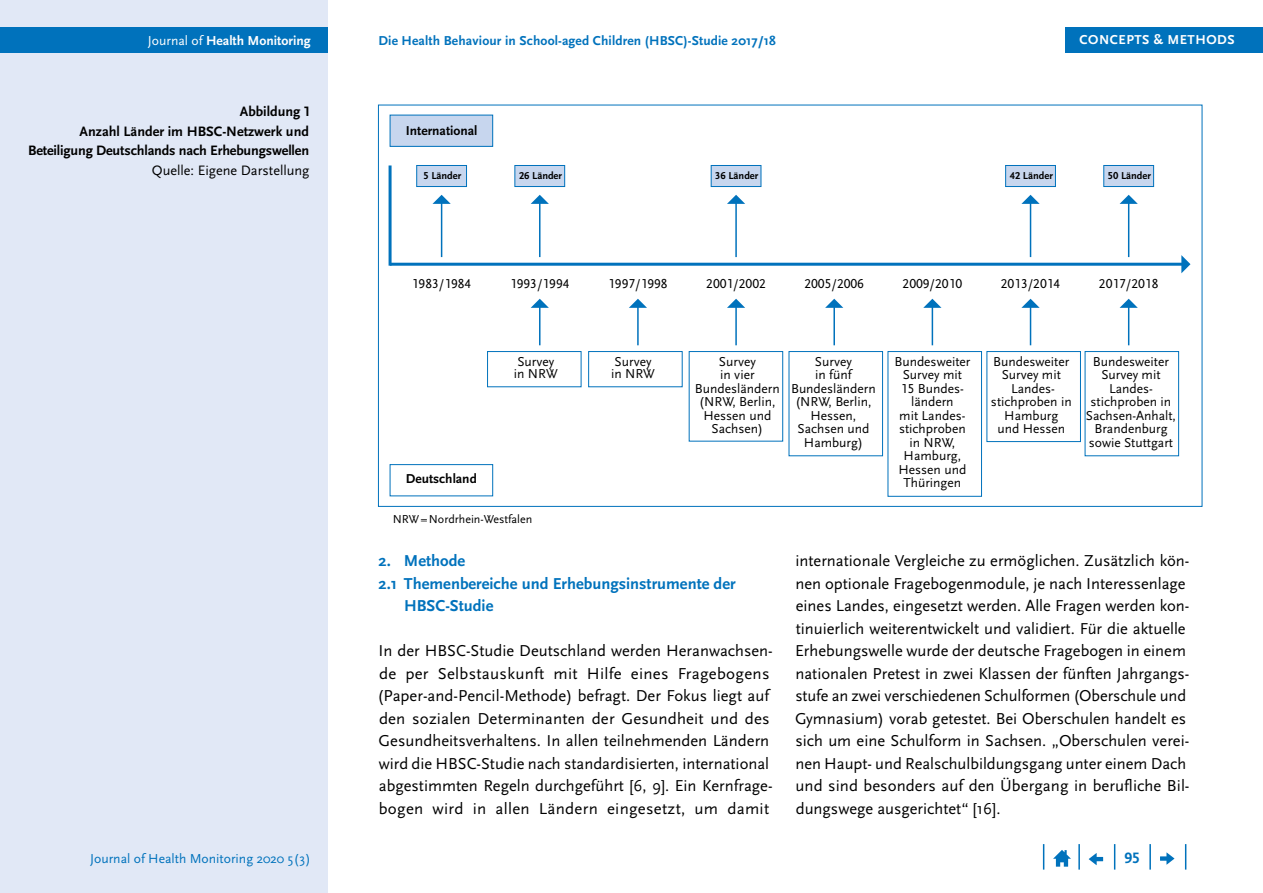
<style>
.page{position:relative;width:1263px;height:893px;background:#fff}
.page>*{position:absolute;margin:0;border:0;box-sizing:border-box;transform-origin:0 0}
.Copy{font:16.5px/22.5px "Scala Sans Pro";color:#000}
.t1{font:700 16.5px/22.5px "Scala Sans Pro";color:#0072bc}
.t2{font:700 15.75px "Scala Sans Pro";color:#0072bc}
.t3{font:700 14.25px/19.5px "Scala Sans Pro";letter-spacing:-.01em;color:#000;text-align:right}
.t4{font:14.25px "Scala Sans Pro";color:#000}
.t5{font:13.65px "Scala Sans Pro";color:#0072bc}
.t6{font:700 13.65px "Scala Sans Pro";color:#fff}
.t7{font:13.5px/13.5px "Scala Sans Pro";color:#000;text-align:center}
.t8{font:700 13.5px "Scala Sans Pro";letter-spacing:.01em;color:#0072bc}
.t9{font:700 13.5px "Scala Sans Pro";color:#000}
.t10{font:700 13.5px "Scala Sans Pro";letter-spacing:.04em;color:#fff}
.t11{font:12px "Scala Sans Pro";color:#000}
.t12{font:700 10.5px "Scala Sans Pro";color:#000}
.s1{font-weight:400}
</style>
<div class="page">
<div style="left:0;top:0;width:327px;height:893px;background:#e1e8f6"></div>
<div style="left:0;top:28px;width:327px;height:25px;background:#0072bc"></div>
<svg style="left:1185px;top:844px;width:1px;height:26px"></svg>
<hr style="left:1149px;top:844px;width:2px;height:26px;background:#0072bc">
<svg style="left:1114px;top:844px;width:1px;height:26px"></svg>
<hr style="left:1078px;top:844px;width:2px;height:26px;background:#0072bc">
<svg style="left:1043px;top:844px;width:1px;height:26px"></svg>
<svg style="left:1053px;top:850px;width:18px;height:17px"></svg>
<svg style="left:1089px;top:853px;width:14px;height:12px"></svg>
<svg style="left:1160px;top:852px;width:14px;height:13px"></svg>
<div style="left:1065px;top:28px;width:198px;height:25px;background:#0072bc"></div>
<div style="left:390px;top:115px;width:103px;height:31px;background:#c7d6ee"></div>
<div style="left:390px;top:115px;width:103px;height:32px;border:1px solid #0072bc"></div>
<div style="left:390px;top:464px;width:103px;height:32px;border:1px solid #0072bc"></div>
<div style="left:689px;top:351px;width:94px;height:90px;border:1px solid #0072bc"></div>
<div style="left:789px;top:351px;width:94px;height:105px;border:1px solid #0072bc"></div>
<hr style="left:390px;top:263px;width:792px;height:3px;background:#0072bc">
<svg style="left:1181px;top:255px;width:9px;height:18px"></svg>
<hr style="left:389px;top:165px;width:3px;height:101px;background:#0072bc">
<hr style="left:441px;top:203px;width:1px;height:54px;background:#0072bc">
<svg style="left:432px;top:195px;width:19px;height:9px"></svg>
<div style="left:417px;top:165px;width:49px;height:22px;background:#c7d6ee"></div>
<div style="left:416px;top:165px;width:51px;height:22px;border:1px solid #0072bc"></div>
<hr style="left:539px;top:203px;width:1px;height:54px;background:#0072bc">
<svg style="left:531px;top:195px;width:18px;height:9px"></svg>
<div style="left:515px;top:165px;width:50px;height:22px;background:#c7d6ee"></div>
<div style="left:514px;top:165px;width:51px;height:22px;border:1px solid #0072bc"></div>
<hr style="left:1030px;top:203px;width:1px;height:54px;background:#0072bc">
<svg style="left:1021px;top:195px;width:19px;height:9px"></svg>
<div style="left:1006px;top:165px;width:49px;height:22px;background:#c7d6ee"></div>
<div style="left:1005px;top:165px;width:51px;height:22px;border:1px solid #0072bc"></div>
<hr style="left:1128px;top:203px;width:1px;height:54px;background:#0072bc">
<svg style="left:1119px;top:195px;width:19px;height:9px"></svg>
<div style="left:1104px;top:165px;width:49px;height:22px;background:#c7d6ee"></div>
<div style="left:1103px;top:165px;width:51px;height:22px;border:1px solid #0072bc"></div>
<hr style="left:735px;top:203px;width:2px;height:54px;background:#0072bc">
<svg style="left:727px;top:195px;width:18px;height:9px"></svg>
<div style="left:711px;top:165px;width:50px;height:22px;background:#c7d6ee"></div>
<div style="left:711px;top:165px;width:50px;height:22px;border:1px solid #0072bc"></div>
<hr style="left:539px;top:307px;width:1px;height:38px;background:#0072bc">
<svg style="left:531px;top:299px;width:18px;height:9px"></svg>
<hr style="left:1030px;top:307px;width:1px;height:38px;background:#0072bc">
<svg style="left:1021px;top:299px;width:19px;height:9px"></svg>
<hr style="left:1128px;top:307px;width:1px;height:38px;background:#0072bc">
<svg style="left:1119px;top:299px;width:19px;height:9px"></svg>
<hr style="left:735px;top:307px;width:2px;height:38px;background:#0072bc">
<svg style="left:727px;top:299px;width:18px;height:9px"></svg>
<hr style="left:637px;top:307px;width:2px;height:38px;background:#0072bc">
<svg style="left:629px;top:299px;width:18px;height:9px"></svg>
<hr style="left:833px;top:307px;width:2px;height:38px;background:#0072bc">
<svg style="left:825px;top:299px;width:18px;height:9px"></svg>
<hr style="left:932px;top:307px;width:1px;height:38px;background:#0072bc">
<svg style="left:923px;top:299px;width:18px;height:9px"></svg>
<div style="left:986px;top:351px;width:95px;height:91px;border:1px solid #0072bc"></div>
<div style="left:1085px;top:351px;width:94px;height:105px;border:1px solid #0072bc"></div>
<div style="left:487px;top:351px;width:94px;height:36px;border:1px solid #0072bc"></div>
<div style="left:588px;top:351px;width:94px;height:36px;border:1px solid #0072bc"></div>
<div style="left:887px;top:351px;width:95px;height:146px;border:1px solid #0072bc"></div>
<p class="t6" style="left:148px;top:33px;width:164px"><span class="s1">Journal of</span> Health Monitoring</p>
<p class="t8" style="left:378px;top:33px;width:399px">Die Health Behaviour in School-aged Children (HBSC)-Studie 2017/18</p>
<p class="t10" style="left:1079px;top:32px;width:157px">CONCEPTS &amp; METHODS</p>
<p class="t3" style="left:28px;top:102px;width:283px">Abbildung 1<br>Anzahl Länder im HBSC-Netzwerk und<br>Beteiligung Deutschlands nach Erhebungswellen</p>
<p class="t4" style="left:152px;top:162px;width:159px">Quelle: Eigene Darstellung</p>
<p class="t9" style="left:406px;top:123px;width:73px">International</p>
<p class="t12" style="left:423px;top:169px;width:39px">5 Länder</p>
<p class="t12" style="left:519px;top:169px;width:45px">26 Länder</p>
<p class="t12" style="left:715px;top:169px;width:45px">36 Länder</p>
<p class="t12" style="left:1010px;top:169px;width:45px">42 Länder</p>
<p class="t12" style="left:1108px;top:169px;width:45px">50 Länder</p>
<p class="t7" style="left:412px;top:277px;width:61px">1983/1984</p>
<p class="t7" style="left:510px;top:277px;width:61px">1993/1994</p>
<p class="t7" style="left:608px;top:277px;width:61px">1997/1998</p>
<p class="t7" style="left:706px;top:277px;width:61px">2001/2002</p>
<p class="t7" style="left:804px;top:277px;width:61px">2005/2006</p>
<p class="t7" style="left:903px;top:277px;width:61px">2009/2010</p>
<p class="t7" style="left:1001px;top:277px;width:61px">2013/2014</p>
<p class="t7" style="left:1099px;top:277px;width:61px">2017/2018</p>
<p class="t7" style="left:695px;top:355px;width:86px">Survey<br>in vier<br>Bundesländern (NRW, Berlin,<br>Hessen und<br>Sachsen)</p>
<p class="t7" style="left:791px;top:355px;width:86px">Survey<br>in fünf<br>Bundesländern (NRW, Berlin,<br>Hessen,<br>Sachsen und<br>Hamburg)</p>
<p class="t7" style="left:991px;top:355px;width:82px">Bundesweiter<br>Survey mit<br>Landes&shy;stichproben in<br>Hamburg<br>und Hessen</p>
<p class="t7" style="left:1086px;top:355px;width:92px">Bundesweiter<br>Survey mit<br>Landes&shy;stichproben in<br>Sachsen-Anhalt,<br>Brandenburg sowie Stuttgart</p>
<p class="t7" style="left:514px;top:355px;width:45px;line-height:12px;text-align:left">Survey in NRW</p>
<p class="t7" style="left:611px;top:355px;width:45px;line-height:12px;text-align:left">Survey in NRW</p>
<p class="t7" style="left:894px;top:355px;width:78px">Bundesweiter<br>Survey mit<br>15 Bundes&shy;ländern<br>mit Landes&shy;stichproben in NRW,<br>Hamburg,<br>Hessen und<br>Thüringen</p>
<p class="t11" style="left:393px;top:512px;width:141px">NRW=Nordrhein-Westfalen</p>
<p class="t9" style="left:406px;top:471px;width:73px">Deutschland</p>
<h1 class="t1" style="left:379px;top:549px;width:88px">2. Methode</h1>
<h2 class="t1" style="left:404px;top:572px;width:333px;text-indent:-26px">2.1 Themenbereiche und Erhebungsinstrumente der<br>HBSC-Studie</h2>
<p class="Copy" style="left:377px;top:639px;width:397px">In der HBSC-Studie Deutschland werden Heranwachsen&shy;de per Selbstauskunft mit Hilfe eines Fragebogens (Paper-and-Pencil-Methode) befragt. Der Fokus liegt auf den sozialen Determinanten der Gesundheit und des Gesundheitsverhaltens. In allen teilnehmenden Ländern wird die HBSC-Studie nach standardisierten, international abgestimmten Regeln durchgeführt [6, 9]. Ein Kernfrage&shy;bogen wird in allen Ländern eingesetzt, um damit</p>
<p class="Copy" style="left:795px;top:549px;width:396px">internationale Vergleiche zu ermöglichen. Zusätzlich kön&shy;nen optionale Fragebogenmodule, je nach Interessenlage eines Landes, eingesetzt werden. Alle Fragen werden kon&shy;tinuierlich weiterentwickelt und validiert. Für die aktuelle Erhebungswelle wurde der deutsche Fragebogen in einem nationalen Pretest in zwei Klassen der fünften Jahrgangs&shy;stufe an zwei verschiedenen Schulformen (Oberschule und Gymnasium) vorab getestet. Bei Oberschulen handelt es sich um eine Schulform in Sachsen. „Oberschulen verei&shy;nen Haupt- und Realschulbildungsgang unter einem Dach und sind besonders auf den Übergang in berufliche Bil&shy;dungswege ausgerichtet“ [16].</p>
<p class="t5" style="left:90px;top:850px;width:222px">Journal of Health Monitoring 2020 5(3)</p>
<p class="t2" style="left:1124px;top:849px;width:17px">95</p>
</div>
